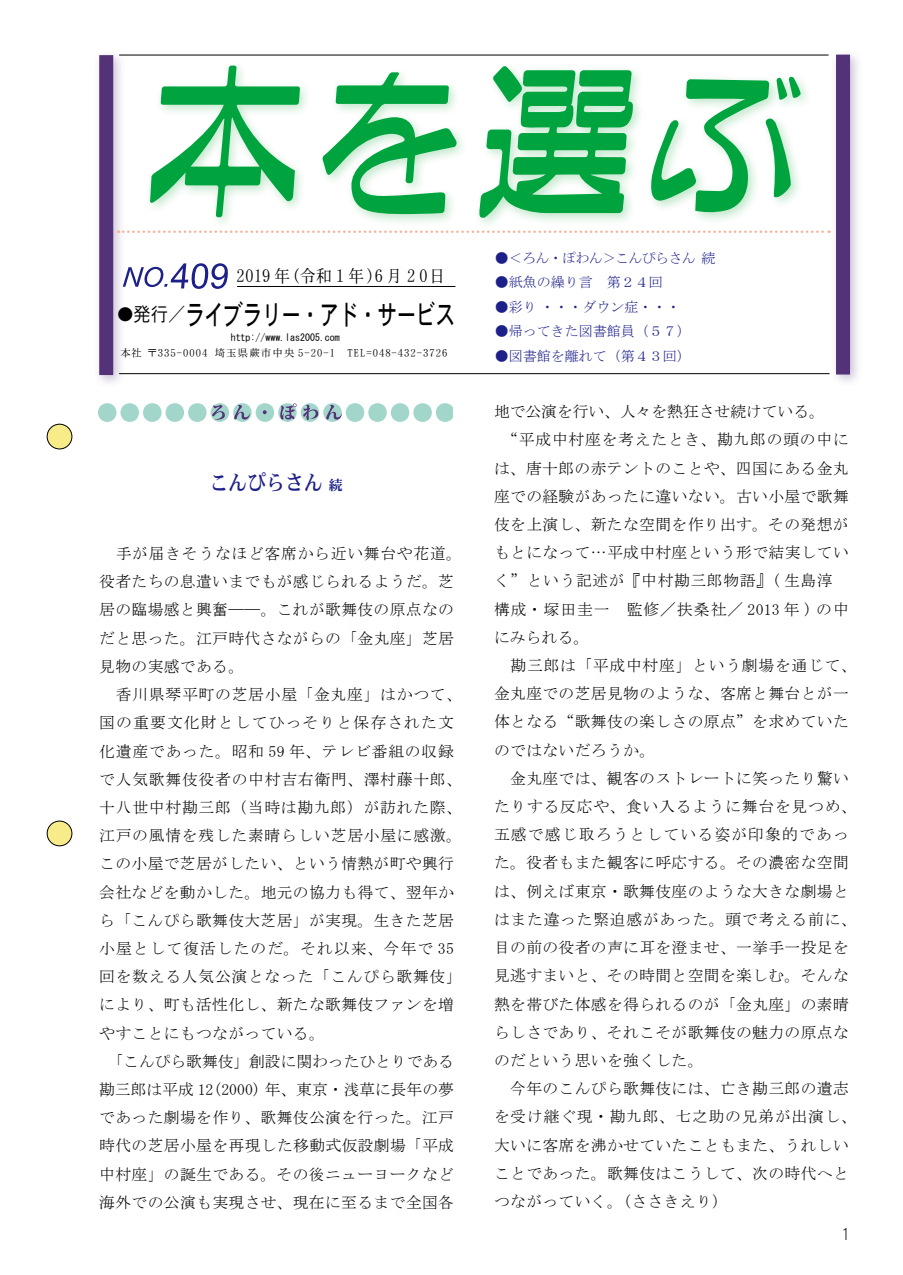
<style>
.page{position:relative;width:903px;height:1275px;background:#fff}
.page>*{position:absolute;margin:0;border:0;box-sizing:border-box;transform-origin:0 0}
.t1{font:28px "DFHS Gothic W5 WIN RKSJ H";letter-spacing:-.02em;color:#000;scale:.7 1}
.t2{font:21px "DFHS Mincho W7 WINP RKSJ H";color:#1d2088;scale:.9 1}
.t3{font:17.5px "DFHS Mincho W3 WIN RKSJ H";color:#000;scale:.92 1}
.t4{font:16.1px "DF Maru Gothic Lt WIN RKSJ H";color:#000}
.t5{font:15.75px/28.2px "MS Mincho";letter-spacing:.025em;color:#000}
.t6{font:14px "MS Mincho";color:#1d2088}
.t7{font:14px "MS Mincho";letter-spacing:-.05em;color:#1d2088}
.t8{font:10.5px "DFHS Mincho W3 WIN RKSJ H";letter-spacing:.1em;color:#000}
.t9{font:9.97px "MS Gothic";color:#000}
.s1{font-family:"DFHS Mincho W3 WIN RKSJ H";font-size:15.75px}
.s2{font-family:"DFHS Gothic W3 WING RKSJ H";font-size:19.25px}
.s3{font-size:14px}
</style>
<div class="page">
<hr style="left:119px;top:373px;width:710px;height:1px;background:#000">
<hr style="left:237px;top:286px;width:218px;height:1px;background:#000">
<svg style="left:98px;top:403px;width:355px;height:19px"></svg>
<hr style="left:119px;top:55px;width:709px;height:1px;background:#000">
<div style="left:93px;top:49px;width:33px;height:339px;background:#533278;opacity:.3"></div>
<div style="left:99px;top:55px;width:14px;height:320px;background:#533278"></div>
<div style="left:830px;top:48px;width:33px;height:339px;background:#533278;opacity:.3"></div>
<div style="left:836px;top:55px;width:14px;height:319px;background:#533278"></div>
<svg style="left:118px;top:230px;width:711px;height:3px"></svg>
<div style="left:145px;top:60px;width:668px;height:170px;background:#009f2d;opacity:.25"></div>
<svg style="left:150px;top:66px;width:150px;height:151px"></svg>
<svg style="left:322px;top:72px;width:135px;height:142px"></svg>
<svg style="left:479px;top:66px;width:155px;height:152px"></svg>
<svg style="left:649px;top:76px;width:151px;height:138px"></svg>
<div style="left:47px;top:424px;width:25px;height:25px;background:#f8eb8a;border-radius:50%"></div>
<div style="left:47px;top:424px;width:25px;height:25px;border:1px solid #000;border-radius:50%"></div>
<div style="left:47px;top:821px;width:25px;height:25px;background:#f8eb8a;border-radius:50%"></div>
<div style="left:47px;top:821px;width:25px;height:25px;border:1px solid #000;border-radius:50%"></div>
<svg style="left:123px;top:263px;width:105px;height:26px"></svg>
<p class="t3" style="left:237px;top:267px;width:228px">2019 年（令和１年）6 月 2 0日</p>
<h1 class="t1" style="left:118px;top:301px;width:483px"><span class="s1">●</span><span class="s2">発行／</span>ライブラリー・アド・サービス</h1>
<p class="t8" style="left:121px;top:347px;width:328px">本社 〒335-0004 埼玉県蕨市中央 5-20-1　TEL=048-432-3726</p>
<p class="t9" style="left:231px;top:332px;width:111px">http://www.las2005.com</p>
<h2 class="t2" style="left:209px;top:472px;width:150px">こんぴらさん <span class="s3">続</span></h2>
<p class="t5" style="left:99px;top:539px;width:364px">　手が届きそうなほど客席から近い舞台や花道。役者たちの息遣いまでもが感じられるようだ。芝居の臨場感と興奮――。これが歌舞伎の原点なのだと思った。江戸時代さながらの「金丸座」芝居見物の実感である。<br>　香川県琴平町の芝居小屋「金丸座」はかつて、国の重要文化財としてひっそりと保存された文化遺産であった。昭和 59 年、テレビ番組の収録で人気歌舞伎役者の中村吉右衛門、澤村藤十郎、十八世中村勘三郎（当時は勘九郎）が訪れた際、江戸の風情を残した素晴らしい芝居小屋に感激。この小屋で芝居がしたい、という情熱が町や興行会社などを動かした。地元の協力も得て、翌年から「こんぴら歌舞伎大芝居」が実現。生きた芝居小屋として復活したのだ。それ以来、今年で 35回を数える人気公演となった「こんぴら歌舞伎」により、町も活性化し、新たな歌舞伎ファンを増やすことにもつながっている。<br>　「こんぴら歌舞伎」創設に関わったひとりである勘三郎は平成 12(2000) 年、東京・浅草に長年の夢であった劇場を作り、歌舞伎公演を行った。江戸時代の芝居小屋を再現した移動式仮設劇場「平成中村座」の誕生である。その後ニューヨークなど海外での公演も実現させ、現在に至るまで全国各</p>
<p class="t7" style="left:495px;top:251px;width:222px">●＜ろん・ぽわん＞こんぴらさん 続</p>
<p class="t6" style="left:495px;top:275px;width:169px">●紙魚の繰り言　第２４回</p>
<p class="t6" style="left:495px;top:300px;width:187px">●彩り ・・・ダウン症・・・</p>
<p class="t6" style="left:495px;top:324px;width:197px">●帰ってきた図書館員（５７）</p>
<p class="t6" style="left:495px;top:349px;width:197px">●図書館を離れて（第４３回）</p>
<p class="t5" style="left:494px;top:397px;width:364px">地で公演を行い、人々を熱狂させ続けている。<br>　“平成中村座を考えたとき、勘九郎の頭の中には、唐十郎の赤テントのことや、四国にある金丸座での経験があったに違いない。古い小屋で歌舞伎を上演し、新たな空間を作り出す。その発想がもとになって…平成中村座という形で結実していく”という記述が『中村勘三郎物語』( 生島淳　構成・塚田圭一　監修／扶桑社／ 2013 年 ) の中にみられる。<br>　勘三郎は「平成中村座」という劇場を通じて、金丸座での芝居見物のような、客席と舞台とが一体となる“歌舞伎の楽しさの原点”を求めていたのではないだろうか。<br>　金丸座では、観客のストレートに笑ったり驚いたりする反応や、食い入るように舞台を見つめ、五感で感じ取ろうとしている姿が印象的であった。役者もまた観客に呼応する。その濃密な空間は、例えば東京・歌舞伎座のような大きな劇場とはまた違った緊迫感があった。頭で考える前に、目の前の役者の声に耳を澄ませ、一挙手一投足を見逃すまいと、その時間と空間を楽しむ。そんな熱を帯びた体感を得られるのが「金丸座」の素晴らしさであり、それこそが歌舞伎の魅力の原点なのだという思いを強くした。<br>　今年のこんぴら歌舞伎には、亡き勘三郎の遺志を受け継ぐ現・勘九郎、七之助の兄弟が出演し、大いに客席を沸かせていたこともまた、うれしいことであった。歌舞伎はこうして、次の時代へとつながっていく。（ささきえり）</p>
<p class="t4" style="left:842px;top:1226px;width:10px">1</p>
</div>
